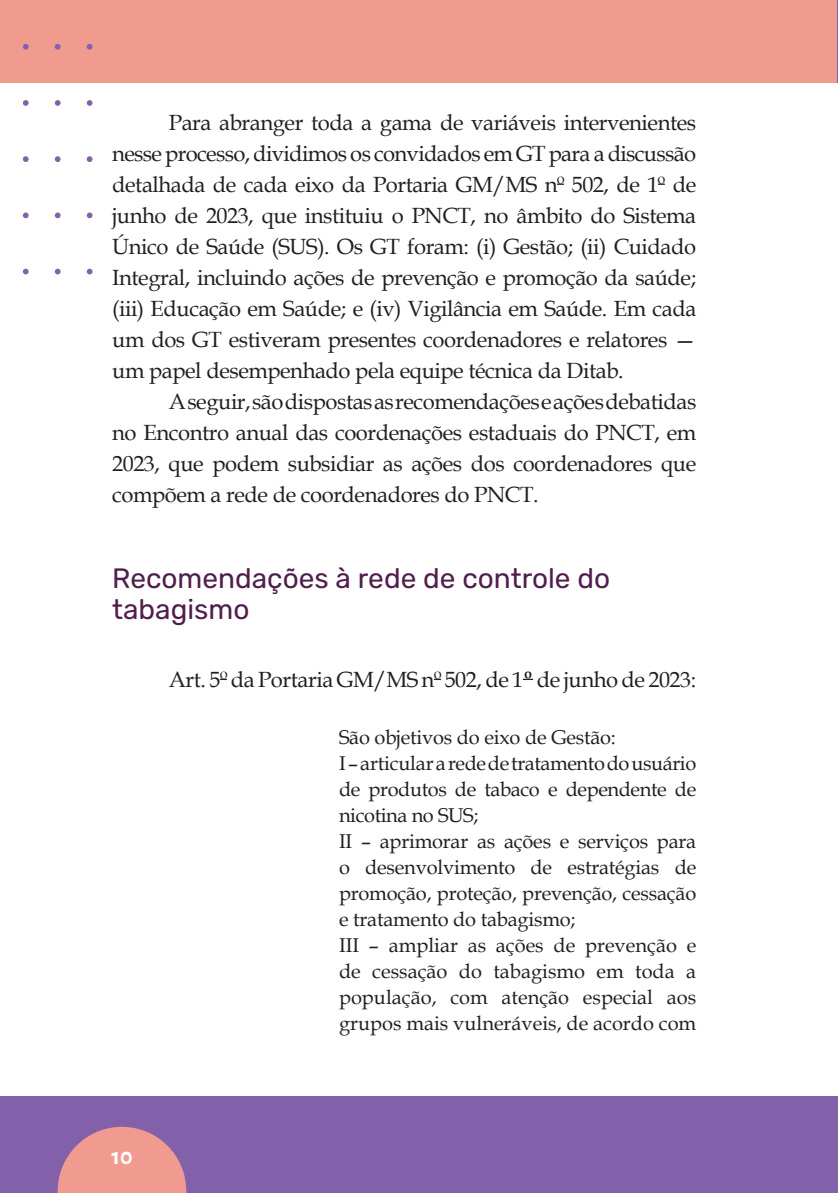
<style>
.page{position:relative;width:838px;height:1193px;background:#fff}
.page>*{position:absolute;margin:0;border:0;box-sizing:border-box;transform-origin:0 0}
.t1{font:28px/31px "Rubik";color:#501e4d}
.t2{font:700 24px "Alegreya Sans";color:#fff}
.t3{font:22px/31px "Book Antiqua";letter-spacing:-.02em;color:#231f20;text-align:justify}
.t4{font:20px/26px "Book Antiqua";letter-spacing:-.01em;color:#231f20}
.s1{font-weight:700}
</style>
<div class="page">
<div style="left:0;top:1096px;width:838px;height:97px;background:#8361aa"></div>
<svg style="left:58px;top:1126px;width:128px;height:67px"></svg>
<div style="left:0;top:0;width:838px;height:82px;background:#f19a8f"></div>
<hr style="left:837px;top:0;width:1px;height:82px;background:#8361aa">
<svg style="left:87px;top:44px;width:6px;height:6px"></svg>
<svg style="left:87px;top:100px;width:6px;height:6px"></svg>
<svg style="left:87px;top:156px;width:6px;height:6px"></svg>
<svg style="left:87px;top:212px;width:6px;height:6px"></svg>
<svg style="left:87px;top:269px;width:6px;height:5px"></svg>
<svg style="left:55px;top:44px;width:6px;height:6px"></svg>
<svg style="left:55px;top:100px;width:6px;height:6px"></svg>
<svg style="left:55px;top:156px;width:6px;height:6px"></svg>
<svg style="left:55px;top:212px;width:6px;height:6px"></svg>
<svg style="left:55px;top:269px;width:6px;height:5px"></svg>
<svg style="left:23px;top:44px;width:6px;height:6px"></svg>
<svg style="left:23px;top:100px;width:6px;height:6px"></svg>
<svg style="left:23px;top:156px;width:6px;height:6px"></svg>
<svg style="left:23px;top:212px;width:6px;height:6px"></svg>
<svg style="left:23px;top:269px;width:6px;height:5px"></svg>
<p class="t3" style="left:112px;top:106px;width:586px;text-indent:57px">Para abranger toda a gama de variáveis intervenientes nesse processo, dividimos os convidados em GT para a discussão detalhada de cada eixo da Portaria GM/MS nº 502, de 1º de junho de 2023, que instituiu o PNCT, no âmbito do Sistema Único de Saúde (SUS). Os GT foram: (i) Gestão; (ii) Cuidado Integral, incluindo ações de prevenção e promoção da saúde; (iii) Educação em Saúde; e (iv) Vigilância em Saúde. Em cada um dos GT estiveram presentes coordenadores e relatores — um papel desempenhado pela equipe técnica da Ditab.</p>
<p class="t3" style="left:112px;top:385px;width:586px;text-indent:57px">A seguir, são dispostas as recomendações e ações debatidas no Encontro anual das coordenações estaduais do PNCT, em 2023, que podem subsidiar as ações dos coordenadores que compõem a rede de coordenadores do PNCT.</p>
<p class="t1" style="left:112px;top:563px;width:499px">Recomendações à rede de controle do tabagismo</p>
<p class="t3" style="left:169px;top:663px;width:529px">Art. 5º da Portaria GM/MS nº 502, de 1<span class="s1">º</span> de junho de 2023:</p>
<p class="t4" style="left:339px;top:723px;width:359px">São objetivos do eixo de Gestão:<br>I – articular a rede de tratamento do usuário de produtos de tabaco e dependente de nicotina no SUS;<br>II – aprimorar as ações e serviços para o desenvolvimento de estratégias de promoção, proteção, prevenção, cessação e tratamento do tabagismo;<br>III – ampliar as ações de prevenção e de cessação do tabagismo em toda a população, com atenção especial aos grupos mais vulneráveis, de acordo com</p>
<p class="t2" style="left:111px;top:1138px;width:23px">10</p>
</div>
